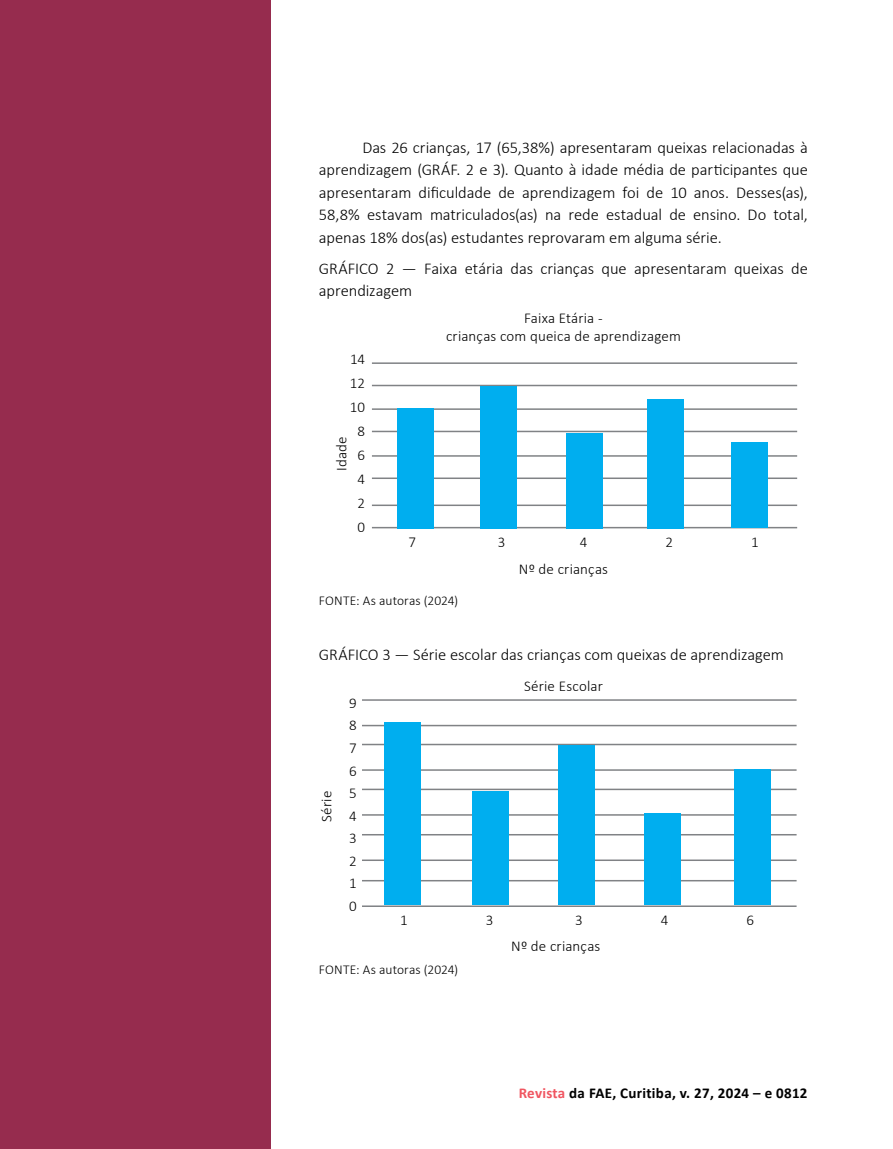
<style>
.page{position:relative;width:893px;height:1149px;background:#fff}
.page>*{position:absolute;margin:0;border:0;box-sizing:border-box;transform-origin:0 0}
.t1{font:300 16.5px/22.5px "Calibri";letter-spacing:-.005em;color:#000;text-align:justify}
.t2{font:300 15px/22.5px "Calibri";letter-spacing:.015em;color:#000;text-align:center}
.t3{font:700 15px "Calibri";letter-spacing:.02em;color:#000}
.t4{font:300 13.5px "Calibri";letter-spacing:.01em;color:#000}
.s1{color:#f05661}
</style>
<div class="page">
<div style="left:0;top:0;width:270px;height:1148px;background:#962c4e"></div>
<hr style="left:372px;top:362px;width:425px;height:2px;background:#808285">
<hr style="left:372px;top:408px;width:425px;height:2px;background:#808285">
<hr style="left:372px;top:455px;width:425px;height:1px;background:#808285">
<hr style="left:372px;top:504px;width:425px;height:2px;background:#808285">
<hr style="left:372px;top:384px;width:425px;height:2px;background:#808285">
<hr style="left:372px;top:430px;width:425px;height:2px;background:#808285">
<hr style="left:372px;top:477px;width:425px;height:2px;background:#808285">
<hr style="left:372px;top:526px;width:425px;height:2px;background:#808285">
<div style="left:397px;top:408px;width:37px;height:120px;background:#00aeef"></div>
<div style="left:480px;top:386px;width:36px;height:142px;background:#00aeef"></div>
<div style="left:566px;top:433px;width:36px;height:95px;background:#00aeef"></div>
<div style="left:647px;top:399px;width:37px;height:129px;background:#00aeef"></div>
<div style="left:732px;top:442px;width:36px;height:86px;background:#00aeef"></div>
<hr style="left:362px;top:699px;width:435px;height:1px;background:#808285">
<hr style="left:362px;top:743px;width:435px;height:2px;background:#808285">
<hr style="left:362px;top:788px;width:435px;height:1px;background:#808285">
<hr style="left:362px;top:833px;width:435px;height:2px;background:#808285">
<hr style="left:362px;top:879px;width:435px;height:2px;background:#808285">
<hr style="left:362px;top:724px;width:435px;height:2px;background:#808285">
<hr style="left:362px;top:769px;width:435px;height:1px;background:#808285">
<hr style="left:362px;top:814px;width:435px;height:1px;background:#808285">
<hr style="left:362px;top:859px;width:435px;height:1px;background:#808285">
<hr style="left:362px;top:905px;width:435px;height:1px;background:#808285">
<div style="left:384px;top:722px;width:37px;height:182px;background:#00aeef"></div>
<div style="left:472px;top:791px;width:36px;height:113px;background:#00aeef"></div>
<div style="left:558px;top:745px;width:37px;height:159px;background:#00aeef"></div>
<div style="left:644px;top:813px;width:37px;height:91px;background:#00aeef"></div>
<div style="left:734px;top:769px;width:37px;height:135px;background:#00aeef"></div>
<p class="t1" style="left:319px;top:136px;width:490px;text-indent:43px">Das 26 crianças, 17 (65,38%) apresentaram queixas relacionadas à aprendizagem (GRÁF. 2 e 3). Quanto à idade média de participantes que apresentaram dificuldade de aprendizagem foi de 10 anos. Desses(as), 58,8% estavam matriculados(as) na rede estadual de ensino. Do total, apenas 18% dos(as) estudantes reprovaram em alguma série.</p>
<p class="t1" style="left:319px;top:257px;width:490px">GRÁFICO 2 — Faixa etária das crianças que apresentaram queixas de aprendizagem</p>
<p class="t2" style="left:350px;top:347px;width:17px;line-height:24px">14<br>12<br>10<br>8<br>6<br>4<br>2<br>0</p>
<p class="t2" style="left:330px;top:471px;width:36px;rotate:-90deg">Idade</p>
<p class="t2" style="left:446px;top:309px;width:236px;line-height:18px">Faixa Etária -<br>crianças com queica de aprendizagem</p>
<p class="t2" style="left:408px;top:530px;width:9px">7</p>
<p class="t2" style="left:498px;top:530px;width:9px">3</p>
<p class="t2" style="left:580px;top:530px;width:9px">4</p>
<p class="t2" style="left:665px;top:530px;width:9px">2</p>
<p class="t2" style="left:751px;top:530px;width:9px">1</p>
<p class="t2" style="left:519px;top:557px;width:91px">Nº de crianças</p>
<p class="t4" style="left:319px;top:592px;width:141px">FONTE: As autoras (2024)</p>
<p class="t1" style="left:319px;top:642px;width:466px">GRÁFICO 3 — Série escolar das crianças com queixas de aprendizagem</p>
<p class="t2" style="left:349px;top:691px;width:9px;text-align:justify">9<br>8<br>7<br>6<br>5<br>4<br>3<br>2<br>1<br>0</p>
<p class="t2" style="left:524px;top:674px;width:80px">Série Escolar</p>
<p class="t2" style="left:315px;top:821px;width:33px;rotate:-90deg">Série</p>
<p class="t2" style="left:400px;top:908px;width:9px">1</p>
<p class="t2" style="left:486px;top:908px;width:9px">3</p>
<p class="t2" style="left:575px;top:908px;width:9px">3</p>
<p class="t2" style="left:661px;top:908px;width:9px">4</p>
<p class="t2" style="left:746px;top:908px;width:9px">6</p>
<p class="t2" style="left:511px;top:934px;width:91px">Nº de crianças</p>
<p class="t4" style="left:319px;top:960px;width:141px">FONTE: As autoras (2024)</p>
<p class="t3" style="left:519px;top:1081px;width:290px"><span class="s1">Revista</span> da FAE, Curitiba, v. 27, 2024 – e 0812</p>
</div>
